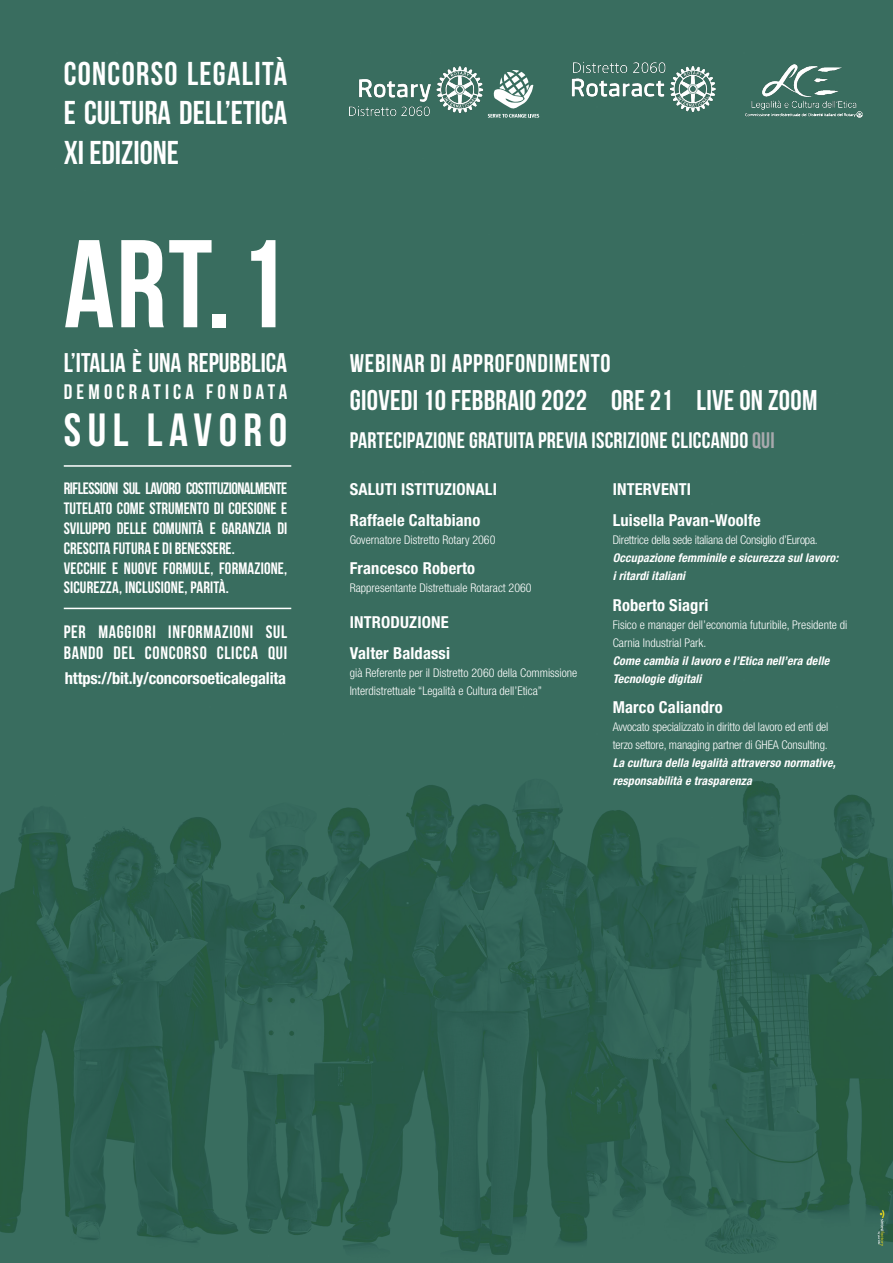
<style>
.page{position:relative;width:893px;height:1263px;background:#fff}
.page>*{position:absolute;margin:0;border:0;box-sizing:border-box;transform-origin:0 0}
.t1{font:700 124.5px "Bebas Neue";color:#fff}
.t2{font:700 46.5px "Bebas Neue";letter-spacing:.14em;color:#fff}
.t3{font:33px/39.6px "Bebas Neue";color:#fff}
.t4{font:28.5px "Bebas Neue";letter-spacing:.01em;color:#fff}
.t5{font:27px "Bebas Neue";color:#fff}
.t6{font:700 25.5px "Bebas Neue";letter-spacing:.03em;color:#fff}
.t7{font:22.5px "Bebas Neue";letter-spacing:.01em;color:#fff}
.t8{font:21px "Bebas Neue";letter-spacing:.2em;color:#fff}
.t9{font:18px/21px "Bebas Neue";letter-spacing:.04em;color:#fff}
.t10{font:16.5px/19.8px "Bebas Neue";letter-spacing:.01em;color:#fff;text-align:justify}
.t11{font:700 condensed 16.5px "Helvetica Neue";letter-spacing:.01em;color:#fff}
.t12{font:700 condensed 16.5px "Helvetica Neue";letter-spacing:-.01em;color:#fff}
.t13{font:300 condensed 12px/18px "Helvetica Neue";color:#fff}
.t14{font:italic 700 condensed 12px/18px "Helvetica Neue";letter-spacing:.01em;color:#fff}
.t15{font:300 condensed 12px "Helvetica Neue";letter-spacing:-.02em;color:#fff}
.s1{color:#a8a9ad}
</style>
<div class="page">
<img style="left:0;top:0;width:893px;height:1263px">
<hr style="left:64px;top:465px;width:227px;height:2px;background:#fff">
<hr style="left:64px;top:608px;width:227px;height:1px;background:#fff">
<img style="left:350px;top:66px;width:140px;height:49px">
<img style="left:562px;top:52px;width:160px;height:68px">
<img style="left:744px;top:63px;width:119px;height:55px">
<svg style="left:488px;top:70px;width:51px;height:48px"></svg>
<svg style="left:878px;top:1210px;width:6px;height:36px"></svg>
<p class="t3" style="left:64px;top:53px;width:225px">CONCORSO LEGALITÀ<br>E CULTURA DELL’ETICA</p>
<p class="t3" style="left:64px;top:132px;width:117px">XI EDIZIONE</p>
<p class="t1" style="left:64px;top:216px;width:225px">ART. 1</p>
<p class="t5" style="left:64px;top:348px;width:225px">L’ITALIA È UNA REPUBBLICA</p>
<p class="t8" style="left:64px;top:381px;width:225px">DEMOCRATICA FONDATA</p>
<p class="t2" style="left:64px;top:404px;width:225px">SUL LAVORO</p>
<p class="t10" style="left:64px;top:479px;width:225px">RIFLESSIONI SUL LAVORO COSTITUZIONALMENTE TUTELATO COME STRUMENTO DI COESIONE E SVILUPPO DELLE COMUNITÀ E GARANZIA DI CRESCITA FUTURA E DI BENESSERE.</p>
<p class="t10" style="left:64px;top:558px;width:225px">VECCHIE E NUOVE FORMULE, FORMAZIONE,<br>SICUREZZA, INCLUSIONE, PARITÀ.</p>
<p class="t9" style="left:64px;top:621px;width:225px">PER MAGGIORI INFORMAZIONI SUL<br>BANDO DEL CONCORSO CLICCA QUI</p>
<p class="t12" style="left:65px;top:668px;width:223px">https://bit.ly/concorsoeticalegalita</p>
<p class="t6" style="left:350px;top:349px;width:262px">WEBINAR DI APPROFONDIMENTO</p>
<p class="t4" style="left:350px;top:385px;width:469px">GIOVEDI 10 FEBBRAIO 2022 ORE 21 LIVE ON ZOOM</p>
<p class="t7" style="left:350px;top:428px;width:426px">PARTECIPAZIONE GRATUITA PREVIA ISCRIZIONE CLICCANDO <span class="s1">QUI</span></p>
<p class="t11" style="left:350px;top:479px;width:149px">SALUTI ISTITUZIONALI</p>
<p class="t11" style="left:350px;top:510px;width:132px">Raffaele Caltabiano</p>
<p class="t13" style="left:350px;top:530px;width:147px">Governatore Distretto Rotary 2060</p>
<p class="t11" style="left:350px;top:558px;width:127px">Francesco Roberto</p>
<p class="t13" style="left:350px;top:579px;width:183px">Rappresentante Distrettuale Rotaract 2060</p>
<p class="t11" style="left:350px;top:612px;width:100px">INTRODUZIONE</p>
<p class="t11" style="left:350px;top:643px;width:102px">Valter Baldassi</p>
<p class="t13" style="left:350px;top:664px;width:229px">già Referente per il Distretto 2060 della Commissione<br>Interdistrettuale “Legalità e Cultura dell’Etica”</p>
<p class="t11" style="left:613px;top:479px;width:80px">INTERVENTI</p>
<p class="t11" style="left:613px;top:510px;width:149px">Luisella Pavan-Woolfe</p>
<p class="t15" style="left:613px;top:533px;width:207px">Direttrice della sede italiana del Consiglio d’Europa.</p>
<p class="t14" style="left:613px;top:548px;width:227px">Occupazione femminile e sicurezza sul lavoro:</p>
<p class="t14" style="left:613px;top:566px;width:74px">i ritardi italiani</p>
<p class="t11" style="left:613px;top:595px;width:97px">Roberto Siagri</p>
<p class="t13" style="left:613px;top:615px;width:236px">Fisico e manager dell’economia futuribile, Presidente di<br>Carnia Industrial Park.</p>
<p class="t14" style="left:613px;top:651px;width:218px">Come cambia il lavoro e l’Etica nell’era delle<br>Tecnologie digitali</p>
<p class="t11" style="left:613px;top:697px;width:112px">Marco Caliandro</p>
<p class="t13" style="left:613px;top:718px;width:217px">Avvocato specializzato in diritto del lavoro ed enti del terzo settore, managing partner di GHEA Consulting.</p>
<p class="t14" style="left:613px;top:754px;width:224px">La cultura della legalità attraverso normative, responsabilità e trasparenza</p>
</div>
